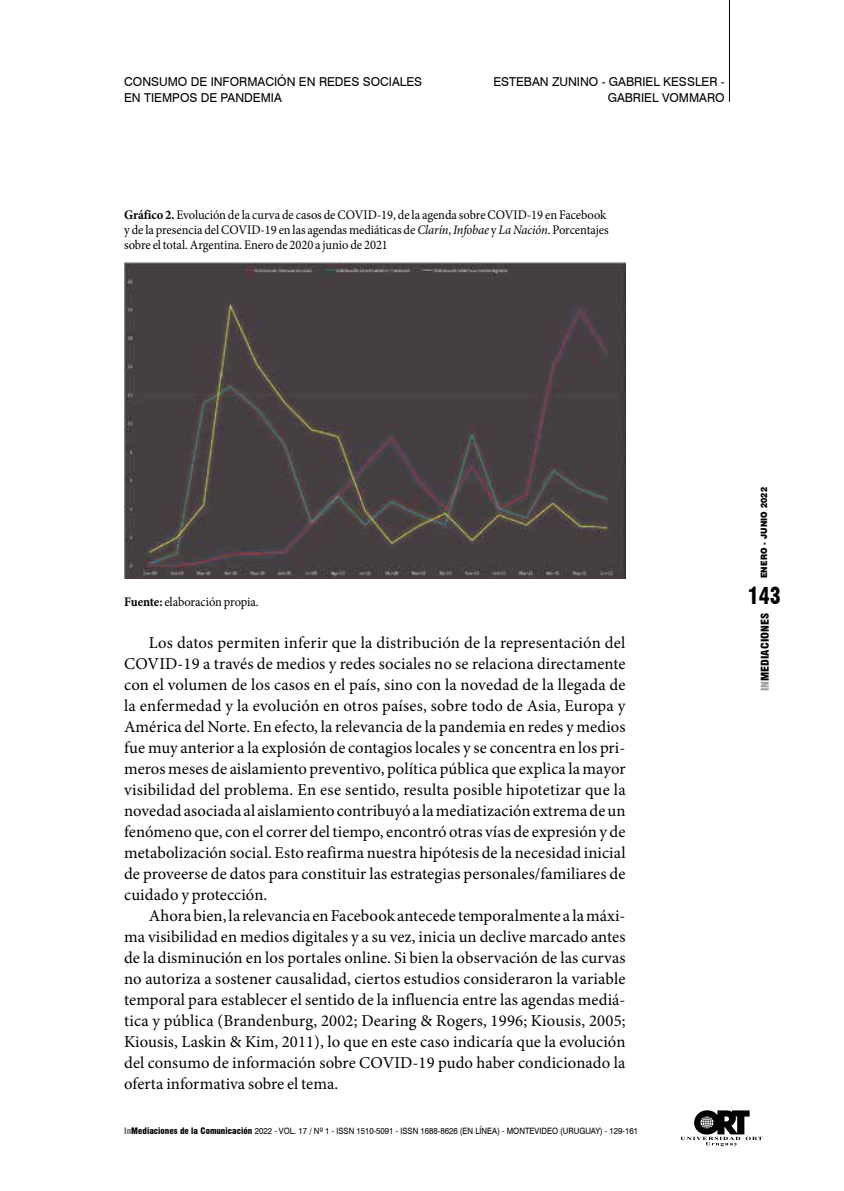
<style>
.page{position:relative;width:844px;height:1191px;background:#fff}
.page>*{position:absolute;margin:0;border:0;box-sizing:border-box;transform-origin:0 0}
.t1{font:900 condensed 22.75px "Swiss 721 BT";color:#000;scale:.9 1}
.t2{font:16.62px/21px "Minion Pro";letter-spacing:.005em;color:#000;text-align:justify}
.t3{font:13.12px/14.9px "Minion Pro";letter-spacing:-.005em;color:#000;scale:.95 1}
.t4{font:12.25px/15.8px "Swiss 721 BT";color:#000;text-align:right}
.t5{font:900 condensed 10.5px "Swiss 721 BT";color:#000;scale:1.1 1}
.t6{font:8.75px "Swiss 721 BT";color:#000;scale:.9 1}
.t7{font:900 8.75px "Swiss 721 BT";letter-spacing:.02em;color:#000;scale:.9 1}
.s1{font-weight:700}
.s2{font-style:italic}
.s3{font-weight:900;font-stretch:condensed;color:#706f6f}
.s4{font-weight:900;font-stretch:condensed}
.s5{color:#9d9d9c}
</style>
<div class="page">
<hr style="left:729px;top:0;width:1px;height:102px;background:#000">
<svg style="left:680px;top:1110px;width:82px;height:36px"></svg>
<img style="left:124px;top:263px;width:501px;height:315px">
<p class="t4" style="left:124px;top:74px;width:299px;text-align:left">CONSUMO DE INFORMACIÓN EN REDES SOCIALES<br>EN TIEMPOS DE PANDEMIA</p>
<p class="t4" style="left:493px;top:74px;width:233px">ESTEBAN ZUNINO - GABRIEL KESSLER -<br>GABRIEL VOMMARO</p>
<p class="t3" style="left:124px;top:207px;width:511px"><span class="s1">Gráfico 2.</span> Evolución de la curva de casos de COVID-19, de la agenda sobre COVID-19 en Facebook y de la presencia del COVID-19 en las agendas mediáticas de <span class="s2">Clarín</span>, <span class="s2">Infobae</span> y <span class="s2">La Nación</span>. Porcentajes sobre el total. Argentina. Enero de 2020 a junio de 2021</p>
<p class="t3" style="left:124px;top:594px;width:143px"><span class="s1">Fuente:</span> elaboración propia.</p>
<p class="t2" style="left:124px;top:632px;width:503px;text-indent:25px">Los datos permiten inferir que la distribución de la representación del COVID-19 a través de medios y redes sociales no se relaciona directamente con el volumen de los casos en el país, sino con la novedad de la llegada de la enfermedad y la evolución en otros países, sobre todo de Asia, Europa y América del Norte. En efecto, la relevancia de la pandemia en redes y medios fue muy anterior a la explosión de contagios locales y se concentra en los pri&shy;meros meses de aislamiento preventivo, política pública que explica la mayor visibilidad del problema. En ese sentido, resulta posible hipotetizar que la novedad asociada al aislamiento contribuyó a la mediatización extrema de un fenómeno que, con el correr del tiempo, encontró otras vías de expresión y de metabolización social. Esto reafirma nuestra hipótesis de la necesidad inicial de proveerse de datos para constituir las estrategias personales/familiares de cuidado y protección.</p>
<p class="t2" style="left:124px;top:905px;width:503px;text-indent:25px">Ahora bien, la relevancia en Facebook antecede temporalmente a la máxi&shy;ma visibilidad en medios digitales y a su vez, inicia un declive marcado antes de la disminución en los portales online. Si bien la observación de las curvas no autoriza a sostener causalidad, ciertos estudios consideraron la variable temporal para establecer el sentido de la influencia entre las agendas mediá&shy;tica y pública (Brandenburg, 2002; Dearing &amp; Rogers, 1996; Kiousis, 2005; Kiousis, Laskin &amp; Kim, 2011), lo que en este caso indicaría que la evolución del consumo de información sobre COVID-19 pudo haber condicionado la oferta informativa sobre el tema.</p>
<p class="t6" style="left:124px;top:1125px;width:572px"><span class="s3">In</span><span class="s4">Mediaciones de la Comunicación</span> 2022 - VOL. 17 / Nº 1 - ISSN 1510-5091 - ISSN 1688-8626 (EN LÍNEA) - MONTEVIDEO (URUGUAY) - 129-161</p>
<p class="t7" style="left:758px;top:578px;width:103px;rotate:-90deg">ENERO - JUNIO 2022</p>
<h1 class="t1" style="left:747px;top:582px;width:38px">143</h1>
<p class="t5" style="left:758px;top:691px;width:73px;rotate:-90deg"><span class="s5">IN</span>MEDIACIONES</p>
</div>
